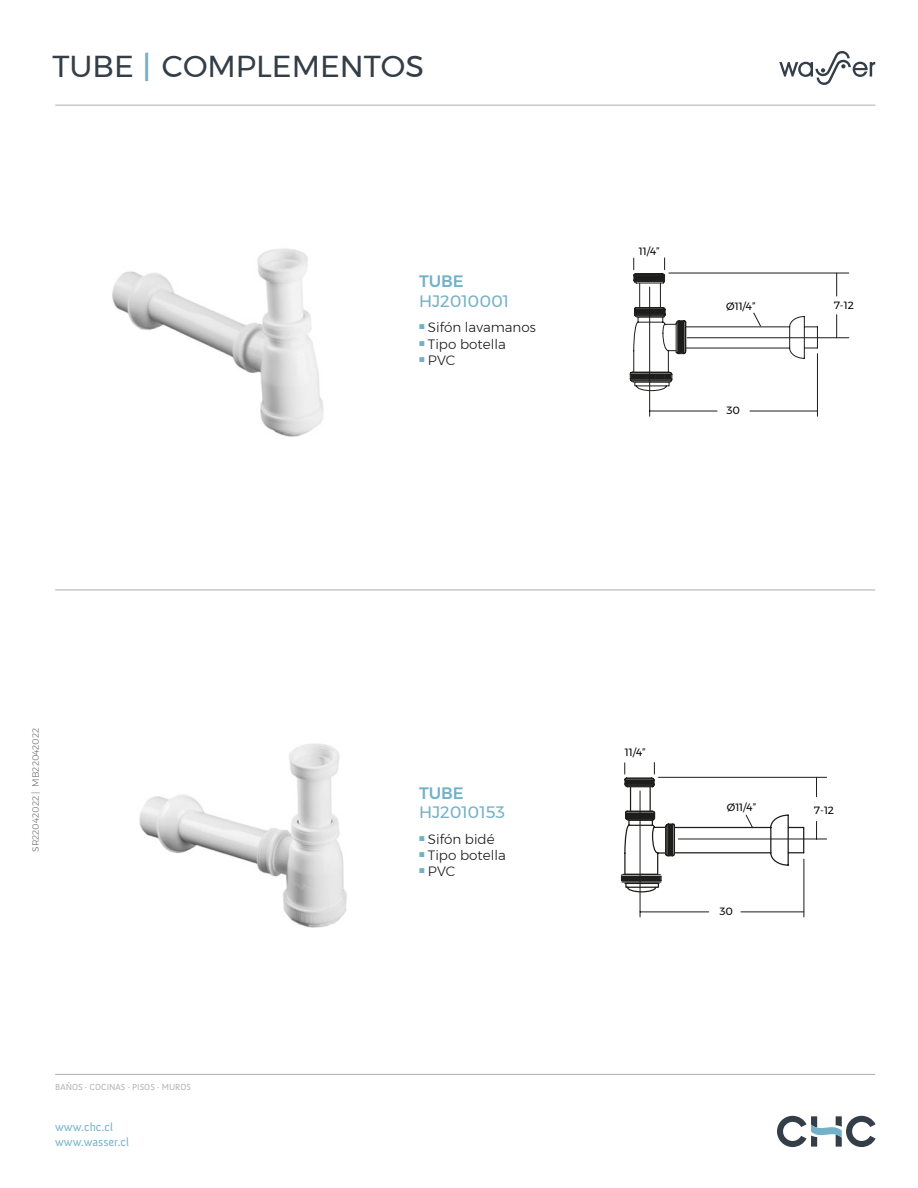
<style>
.page{position:relative;width:918px;height:1188px;background:#fff}
.page>*{position:absolute;margin:0;border:0;box-sizing:border-box;transform-origin:0 0}
.t1{font:30.15px "Montserrat";color:#343e48}
.t2{font:16.5px "Montserrat";color:#72b1c8}
.t3{font:500 16.5px "Montserrat";color:#72b1c8}
.t4{font:300 13.5px/16.2px "Montserrat";color:#1a171c}
.t5{font:12px/14.4px "Anivers";color:#72b1c8}
.t6{font:10.5px "Montserrat";color:#000}
.t7{font:10.5px/16.4px "Arial";color:#72b1c8;text-align:justify}
.t8{font:9px "Anivers";color:#b1b2b4}
.t9{font:300 9px "Montserrat";color:#707172}
.s1{font-family:"Anivers SC";font-size:36px;color:#72b1c8}
</style>
<div class="page">
<svg style="left:779px;top:51px;width:96px;height:34px"></svg>
<hr style="left:55px;top:105px;width:820px;height:1px;background:#b1b2b4">
<hr style="left:55px;top:1074px;width:820px;height:1px;background:#b1b2b4">
<hr style="left:55px;top:589px;width:820px;height:1px;background:#b1b2b4">
<svg style="left:777px;top:1116px;width:99px;height:31px"></svg>
<img style="left:112px;top:248px;width:212px;height:189px">
<svg style="left:630px;top:258px;width:219px;height:158px"></svg>
<img style="left:139px;top:743px;width:208px;height:185px">
<hr style="left:804px;top:859px;width:1px;height:58px;background:#1d1d1b">
<hr style="left:640px;top:791px;width:1px;height:126px;background:#1d1d1b">
<hr style="left:640px;top:912px;width:69px;height:1px;background:#1d1d1b">
<hr style="left:741px;top:912px;width:63px;height:1px;background:#1d1d1b">
<svg style="left:621px;top:763px;width:206px;height:130px"></svg>
<h1 class="t1" style="left:53px;top:43px;width:373px">TUBE <span class="s1">|</span> COMPLEMENTOS</h1>
<p class="t3" style="left:419px;top:269px;width:46px">TUBE</p>
<p class="t2" style="left:419px;top:289px;width:91px">HJ2010001</p>
<p class="t4" style="left:428px;top:319px;width:109px">Sifón lavamanos<br>Tipo botella<br>PVC</p>
<p class="t7" style="left:419px;top:318px;width:8px">■ ■ ■</p>
<p class="t6" style="left:639px;top:243px;width:22px">11/4”</p>
<p class="t6" style="left:726px;top:299px;width:31px">Ø11/4”</p>
<p class="t6" style="left:726px;top:403px;width:15px">30</p>
<p class="t6" style="left:834px;top:297px;width:21px">7-12</p>
<p class="t9" style="left:29px;top:852px;width:126px;rotate:-90deg">SR22042022 | MB22042022</p>
<p class="t8" style="left:55px;top:1082px;width:137px">BAÑOS · COCINAS · PISOS · MUROS</p>
<p class="t5" style="left:55px;top:1120px;width:75px">www.chc.cl www.wasser.cl</p>
<p class="t3" style="left:419px;top:780px;width:46px">TUBE</p>
<p class="t2" style="left:419px;top:800px;width:88px">HJ2010153</p>
<p class="t4" style="left:428px;top:831px;width:79px">Sifón bidé<br>Tipo botella<br>PVC</p>
<p class="t7" style="left:419px;top:829px;width:8px">■ ■ ■</p>
<p class="t6" style="left:625px;top:744px;width:22px">11/4”</p>
<p class="t6" style="left:727px;top:799px;width:31px">Ø11/4”</p>
<p class="t6" style="left:719px;top:903px;width:15px">30</p>
<p class="t6" style="left:814px;top:802px;width:21px">7-12</p>
</div>
